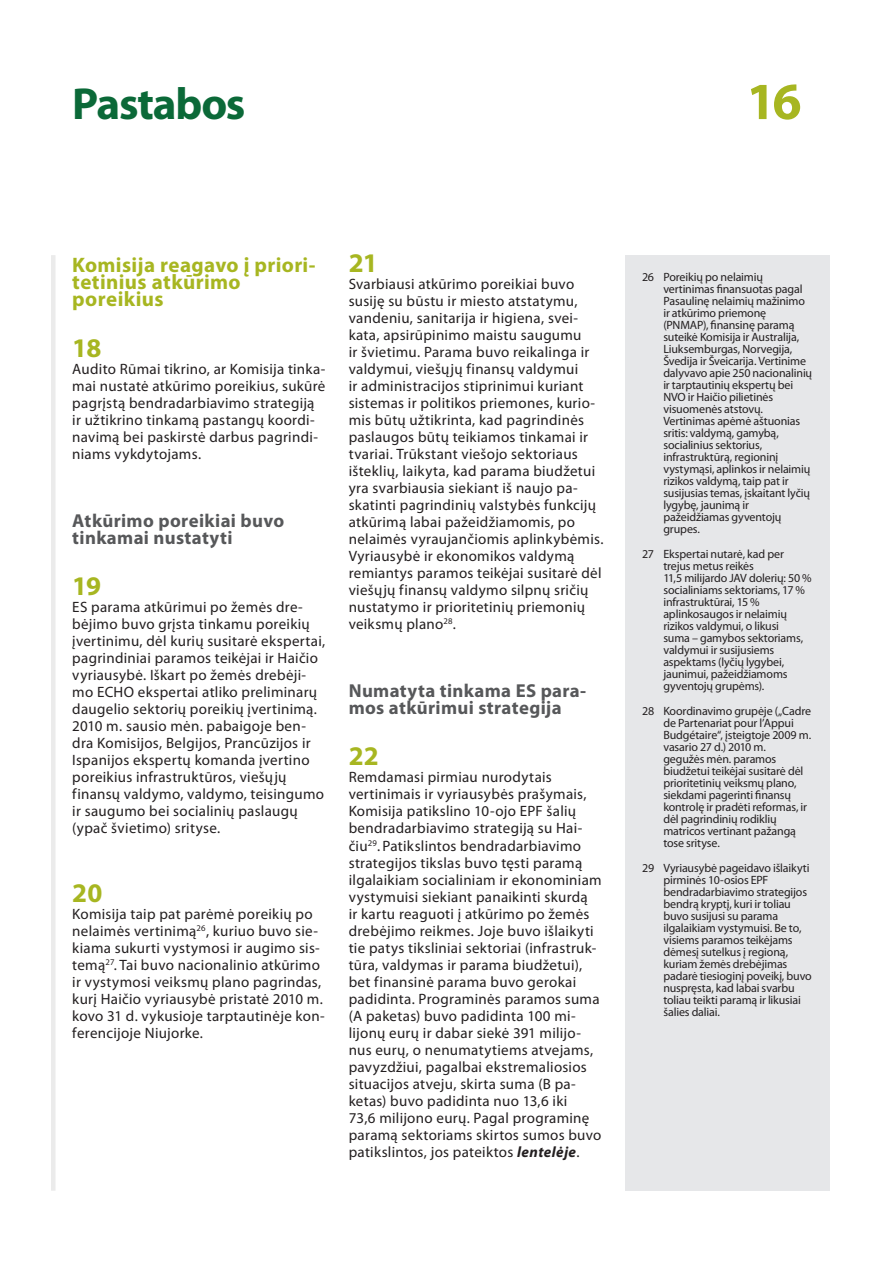
<style>
.page{position:relative;width:893px;height:1263px;background:#fff}
.page>*{position:absolute;margin:0;border:0;box-sizing:border-box;transform-origin:0 0}
.t1{font:700 52.5px "Myriad Pro";color:#a7b621}
.E_01_-_CHAP_TITRE_CH{font:700 45px "Myriad Pro";letter-spacing:-.025em;color:#0b6938}
.E_05_-_CHAP__1__TEXT{font:700 27px "Myriad Pro";color:#a7b621}
.E_02_-_CHAP__TITRE_C{font:700 21px/17px "Myriad Pro";letter-spacing:.02em;color:#a7b621}
.E_03_-_CHAP__TITRE_A{font:700 18.75px/17px "Myriad Pro";letter-spacing:.02em;color:#57585a}
.E_05_-_CHAP__1__TEXT-2{font:15px/17px "Myriad Pro";letter-spacing:.02em;color:#231f20}
.E_08_-_CHAP__FOOTNOT{font:12px/12px "Myriad Pro";letter-spacing:-.015em;color:#231f20}
.s1{font-weight:700;font-style:italic}
</style>
<div class="page">
<div style="left:51px;top:255px;width:5px;height:936px;background:#ebebeb"></div>
<div style="left:625px;top:255px;width:204px;height:936px;background:#e6e7e9"></div>
<p class="E_01_-_CHAP_TITRE_CH" style="left:72px;top:75px;width:175px">Pastabos</p>
<h1 class="t1" style="left:746px;top:67px;width:57px">16</h1>
<p class="E_02_-_CHAP__TITRE_C" style="left:72px;top:256px;width:245px">Komisija reagavo į priori&shy;tetinius atkūrimo poreikius</p>
<p class="E_05_-_CHAP__1__TEXT" style="left:72px;top:330px;width:31px">18</p>
<p class="E_05_-_CHAP__1__TEXT-2" style="left:72px;top:360px;width:255px">Audito Rūmai tikrino, ar Komisija tinka&shy;mai nustatė atkūrimo poreikius, sukūrė pagrįstą bendradarbiavimo strategiją ir užtikrino tinkamą pastangų koordi&shy;navimą bei paskirstė darbus pagrindi&shy;niams vykdytojams.</p>
<p class="E_03_-_CHAP__TITRE_A" style="left:72px;top:512px;width:213px">Atkūrimo poreikiai buvo tinkamai nustatyti</p>
<p class="E_05_-_CHAP__1__TEXT" style="left:72px;top:569px;width:30px">19</p>
<p class="E_05_-_CHAP__1__TEXT-2" style="left:72px;top:599px;width:254px">ES parama atkūrimui po žemės dre&shy;bėjimo buvo grįsta tinkamu poreikių įvertinimu, dėl kurių susitarė ekspertai, pagrindiniai paramos teikėjai ir Haičio vyriausybė. Iškart po žemės drebėji&shy;mo ECHO ekspertai atliko preliminarų daugelio sektorių poreikių įvertinimą.<br>2010 m. sausio mėn. pabaigoje ben&shy;dra Komisijos, Belgijos, Prancūzijos ir Ispanijos ekspertų komanda įvertino poreikius infrastruktūros, viešųjų finansų valdymo, valdymo, teisingumo ir saugumo bei socialinių paslaugų (ypač švietimo) srityse.</p>
<p class="E_05_-_CHAP__1__TEXT" style="left:72px;top:875px;width:32px">20</p>
<p class="E_05_-_CHAP__1__TEXT-2" style="left:72px;top:905px;width:254px">Komisija taip pat parėmė poreikių po nelaimės vertinimą<sup>26</sup>, kuriuo buvo sie&shy;kiama sukurti vystymosi ir augimo sis&shy;temą<sup>27</sup>. Tai buvo nacionalinio atkūrimo ir vystymosi veiksmų plano pagrindas, kurį Haičio vyriausybė pristatė 2010 m. kovo 31 d. vykusioje tarptautinėje kon&shy;ferencijoje Niujorke.</p>
<p class="E_05_-_CHAP__1__TEXT" style="left:349px;top:245px;width:31px">21</p>
<p class="E_05_-_CHAP__1__TEXT-2" style="left:349px;top:275px;width:256px">Svarbiausi atkūrimo poreikiai buvo susiję su būstu ir miesto atstatymu, vandeniu, sanitarija ir higiena, svei&shy;kata, apsirūpinimo maistu saugumu<br>ir švietimu. Parama buvo reikalinga ir valdymui, viešųjų finansų valdymui<br>ir administracijos stiprinimui kuriant sistemas ir politikos priemones, kurio&shy;mis būtų užtikrinta, kad pagrindinės paslaugos būtų teikiamos tinkamai ir tvariai. Trūkstant viešojo sektoriaus išteklių, laikyta, kad parama biudžetui yra svarbiausia siekiant iš naujo pa&shy;skatinti pagrindinių valstybės funkcijų atkūrimą labai pažeidžiamomis, po nelaimės vyraujančiomis aplinkybėmis.<br>Vyriausybė ir ekonomikos valdymą remiantys paramos teikėjai susitarė dėl viešųjų finansų valdymo silpnų sričių nustatymo ir prioritetinių priemonių veiksmų plano<sup>28</sup>.</p>
<p class="E_03_-_CHAP__TITRE_A" style="left:349px;top:682px;width:239px">Numatyta tinkama ES para&shy;mos atkūrimui strategija</p>
<p class="E_05_-_CHAP__1__TEXT" style="left:349px;top:739px;width:32px">22</p>
<p class="E_05_-_CHAP__1__TEXT-2" style="left:349px;top:769px;width:254px">Remdamasi pirmiau nurodytais vertinimais ir vyriausybės prašymais, Komisija patikslino 10-ojo EPF šalių bendradarbiavimo strategiją su Hai&shy;čiu<sup>29</sup>. Patikslintos bendradarbiavimo strategijos tikslas buvo tęsti paramą ilgalaikiam socialiniam ir ekonominiam vystymuisi siekiant panaikinti skurdą<br>ir kartu reaguoti į atkūrimo po žemės drebėjimo reikmes. Joje buvo išlaikyti tie patys tiksliniai sektoriai (infrastruk&shy;tūra, valdymas ir parama biudžetui), bet finansinė parama buvo gerokai padidinta. Programinės paramos suma (A paketas) buvo padidinta 100 mi&shy;lijonų eurų ir dabar siekė 391 milijo&shy;nus eurų, o nenumatytiems atvejams, pavyzdžiui, pagalbai ekstremaliosios situacijos atveju, skirta suma (B pa&shy;ketas) buvo padidinta nuo 13,6 iki<br>73,6 milijono eurų. Pagal programinę paramą sektoriams skirtos sumos buvo patikslintos, jos pateiktos <span class="s1">lentelėje</span>.</p>
<p class="E_08_-_CHAP__FOOTNOT" style="left:663px;top:271px;width:150px;text-indent:-21px">26 Poreikių po nelaimių vertinimas finansuotas pagal<br>Pasaulinę nelaimių mažinimo ir atkūrimo priemonę (PNMAP), finansinę paramą suteikė Komisija ir Australija,<br>Liuksemburgas, Norvegija,<br>Švedija ir Šveicarija. Vertinime dalyvavo apie 250 nacionalinių ir tarptautinių ekspertų bei<br>NVO ir Haičio pilietinės visuomenės atstovų.<br>Vertinimas apėmė aštuonias sritis: valdymą, gamybą, socialinius sektorius, infrastruktūrą, regioninį vystymąsi, aplinkos ir nelaimių rizikos valdymą, taip pat ir susijusias temas, įskaitant lyčių lygybę, jaunimą ir pažeidžiamas gyventojų grupes.</p>
<p class="E_08_-_CHAP__FOOTNOT" style="left:663px;top:548px;width:150px;text-indent:-21px">27 Ekspertai nutarė, kad per trejus metus reikės<br>11,5 milijardo JAV dolerių: 50 % socialiniams sektoriams, 17 % infrastruktūrai, 15 % aplinkosaugos ir nelaimių rizikos valdymui, o likusi<br>suma – gamybos sektoriams, valdymui ir susijusiems aspektams (lyčių lygybei, jaunimui, pažeidžiamoms gyventojų grupėms).</p>
<p class="E_08_-_CHAP__FOOTNOT" style="left:663px;top:704px;width:149px;text-indent:-21px">28 Koordinavimo grupėje („Cadre de Partenariat pour l’Appui<br>Budgétaire“, įsteigtoje 2009 m. vasario 27 d.) 2010 m.<br>gegužės mėn. paramos biudžetui teikėjai susitarė dėl prioritetinių veiksmų plano, siekdami pagerinti finansų kontrolę ir pradėti reformas, ir dėl pagrindinių rodiklių matricos vertinant pažangą tose srityse.</p>
<p class="E_08_-_CHAP__FOOTNOT" style="left:663px;top:861px;width:150px;text-indent:-21px">29 Vyriausybė pageidavo išlaikyti pirminės 10-osios EPF bendradarbiavimo strategijos bendrą kryptį, kuri ir toliau buvo susijusi su parama ilgalaikiam vystymuisi. Be to, visiems paramos teikėjams dėmesį sutelkus į regioną, kuriam žemės drebėjimas padarė tiesioginį poveikį, buvo nuspręsta, kad labai svarbu toliau teikti paramą ir likusiai šalies daliai.</p>
</div>
